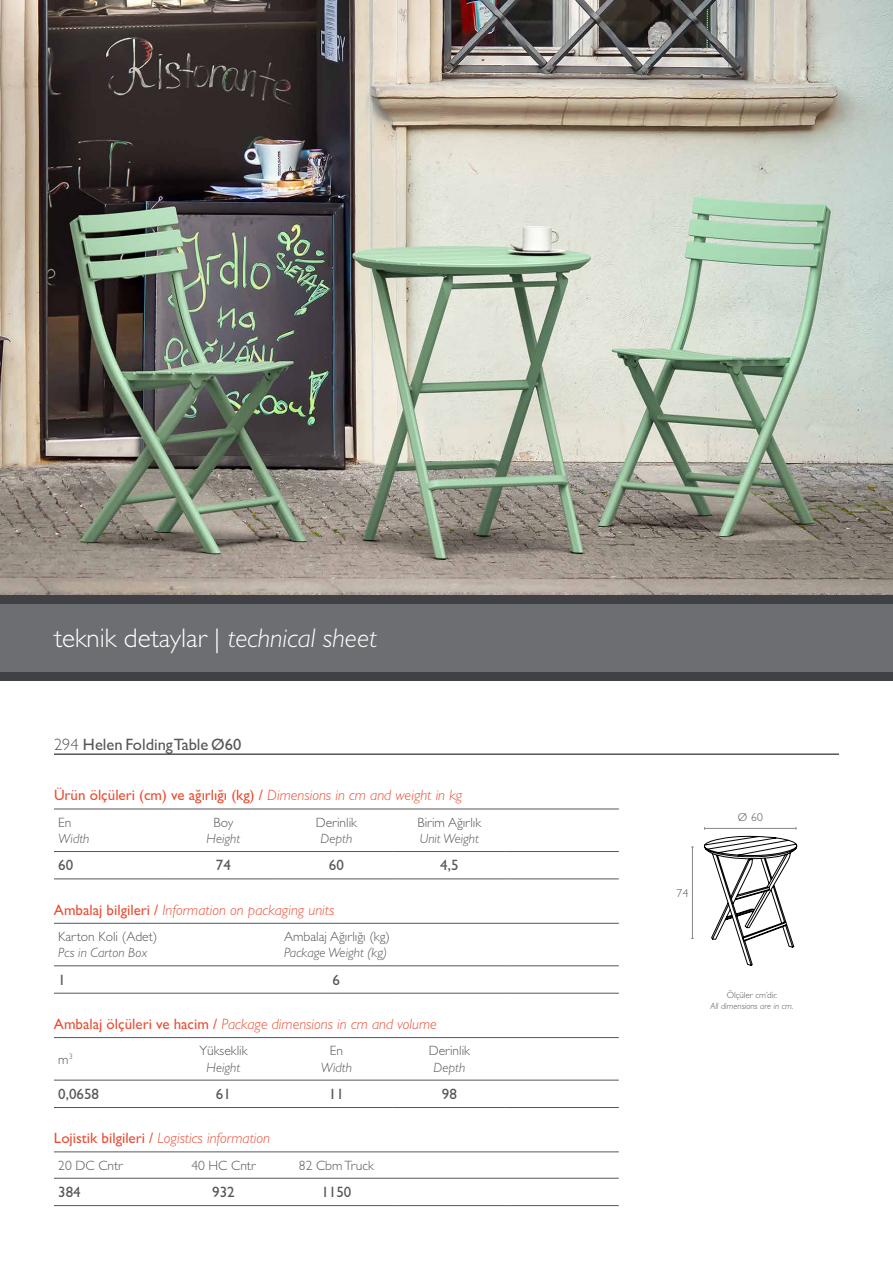
<style>
.page{position:relative;width:893px;height:1263px;background:#fff}
.page>*{position:absolute;margin:0;border:0;box-sizing:border-box;transform-origin:0 0}
.t1{font:300 27px "Gill Sans";color:#fff}
.t2{font:16.5px "Gill Sans";color:#575756}
.t3{font:italic 300 15px "Gill Sans";color:#e94f35}
.t4{font:15px "Gill Sans";color:#e94f35}
.t5{font:15px "Gill Sans";color:#575756}
.t6{font:300 13.5px "Gill Sans";color:#575756}
.t7{font:italic 300 13.5px "Gill Sans";color:#575756}
.t8{font:300 11.55px "Gill Sans";color:#575756}
.t9{font:italic 300 9px "Gill Sans";color:#575756}
.t10{font:300 9px "Gill Sans";color:#575756}
.s1{font-style:italic}
.s2{font-weight:300}
.s3{font-weight:300;font-style:italic}
.s4{font-weight:400;font-style:normal}
</style>
<div class="page">
<img style="left:0;top:0;width:893px;height:595px">
<div style="left:0;top:604px;width:893px;height:68px;background:#6c6e72"></div>
<div style="left:0;top:672px;width:893px;height:8px;background:#3f4144"></div>
<div style="left:0;top:595px;width:893px;height:9px;background:#3f4144"></div>
<hr style="left:54px;top:809px;width:113px;height:1px;background:#575756">
<hr style="left:167px;top:809px;width:113px;height:1px;background:#575756">
<hr style="left:280px;top:809px;width:113px;height:1px;background:#575756">
<hr style="left:393px;top:809px;width:113px;height:1px;background:#575756">
<hr style="left:506px;top:809px;width:113px;height:1px;background:#575756">
<hr style="left:54px;top:851px;width:113px;height:1px;background:#575756">
<hr style="left:167px;top:851px;width:113px;height:1px;background:#575756">
<hr style="left:280px;top:851px;width:113px;height:1px;background:#575756">
<hr style="left:393px;top:851px;width:113px;height:1px;background:#575756">
<hr style="left:506px;top:851px;width:113px;height:1px;background:#575756">
<hr style="left:54px;top:878px;width:113px;height:1px;background:#575756">
<hr style="left:167px;top:878px;width:113px;height:1px;background:#575756">
<hr style="left:280px;top:878px;width:113px;height:1px;background:#575756">
<hr style="left:393px;top:878px;width:113px;height:1px;background:#575756">
<hr style="left:506px;top:878px;width:113px;height:1px;background:#575756">
<hr style="left:280px;top:993px;width:113px;height:1px;background:#575756">
<hr style="left:54px;top:1037px;width:113px;height:1px;background:#575756">
<hr style="left:167px;top:1037px;width:113px;height:1px;background:#575756">
<hr style="left:280px;top:1037px;width:113px;height:1px;background:#575756">
<hr style="left:393px;top:1037px;width:113px;height:1px;background:#575756">
<hr style="left:506px;top:1037px;width:113px;height:1px;background:#575756">
<hr style="left:54px;top:1080px;width:113px;height:1px;background:#575756">
<hr style="left:167px;top:1080px;width:113px;height:1px;background:#575756">
<hr style="left:280px;top:1080px;width:113px;height:1px;background:#575756">
<hr style="left:393px;top:1080px;width:113px;height:1px;background:#575756">
<hr style="left:506px;top:1080px;width:113px;height:1px;background:#575756">
<hr style="left:54px;top:1107px;width:113px;height:1px;background:#575756">
<hr style="left:167px;top:1107px;width:113px;height:1px;background:#575756">
<hr style="left:280px;top:1107px;width:113px;height:1px;background:#575756">
<hr style="left:393px;top:1107px;width:113px;height:1px;background:#575756">
<hr style="left:506px;top:1107px;width:113px;height:1px;background:#575756">
<hr style="left:54px;top:1151px;width:113px;height:1px;background:#575756">
<hr style="left:167px;top:1151px;width:113px;height:1px;background:#575756">
<hr style="left:280px;top:1151px;width:113px;height:1px;background:#575756">
<hr style="left:393px;top:1151px;width:113px;height:1px;background:#575756">
<hr style="left:506px;top:1151px;width:113px;height:1px;background:#575756">
<hr style="left:54px;top:1178px;width:113px;height:1px;background:#575756">
<hr style="left:167px;top:1178px;width:113px;height:1px;background:#575756">
<hr style="left:280px;top:1178px;width:113px;height:1px;background:#575756">
<hr style="left:393px;top:1178px;width:113px;height:1px;background:#575756">
<hr style="left:506px;top:1178px;width:113px;height:1px;background:#575756">
<hr style="left:54px;top:923px;width:113px;height:1px;background:#575756">
<hr style="left:167px;top:923px;width:113px;height:1px;background:#575756">
<hr style="left:280px;top:923px;width:113px;height:1px;background:#575756">
<hr style="left:393px;top:923px;width:113px;height:1px;background:#575756">
<hr style="left:506px;top:923px;width:113px;height:1px;background:#575756">
<hr style="left:280px;top:965px;width:113px;height:1px;background:#575756">
<hr style="left:54px;top:965px;width:113px;height:1px;background:#575756">
<hr style="left:167px;top:965px;width:113px;height:1px;background:#575756">
<hr style="left:54px;top:993px;width:113px;height:1px;background:#575756">
<hr style="left:167px;top:993px;width:113px;height:1px;background:#575756">
<hr style="left:393px;top:965px;width:113px;height:1px;background:#575756">
<hr style="left:506px;top:965px;width:113px;height:1px;background:#575756">
<hr style="left:393px;top:993px;width:113px;height:1px;background:#575756">
<hr style="left:506px;top:993px;width:113px;height:1px;background:#575756">
<hr style="left:54px;top:1205px;width:113px;height:1px;background:#575756">
<hr style="left:167px;top:1205px;width:113px;height:1px;background:#575756">
<hr style="left:280px;top:1205px;width:113px;height:1px;background:#575756">
<hr style="left:393px;top:1205px;width:113px;height:1px;background:#575756">
<hr style="left:506px;top:1205px;width:113px;height:1px;background:#575756">
<hr style="left:54px;top:754px;width:785px;height:1px;background:#000">
<hr style="left:705px;top:828px;width:91px;height:1px;background:#878787">
<svg style="left:691px;top:836px;width:107px;height:130px"></svg>
<h1 class="t1" style="left:54px;top:622px;width:324px">teknik detaylar | <span class="s1">technical sheet</span></h1>
<p class="t2" style="left:54px;top:734px;width:189px"><span class="s2">294</span> Helen Folding Table Ø60</p>
<p class="t4" style="left:54px;top:787px;width:410px">Ürün ölçüleri (cm) ve ağırlığı (kg) / <span class="s3">Dimensions in cm and weight in kg</span></p>
<p class="t6" style="left:58px;top:814px;width:15px">En</p>
<p class="t7" style="left:58px;top:831px;width:33px">Width</p>
<p class="t6" style="left:418px;top:814px;width:65px">Birim Ağırlık</p>
<p class="t7" style="left:420px;top:831px;width:61px">Unit Weight</p>
<p class="t6" style="left:214px;top:814px;width:21px">Boy</p>
<p class="t7" style="left:207px;top:831px;width:35px">Height</p>
<p class="t6" style="left:316px;top:814px;width:43px">Derinlik</p>
<p class="t7" style="left:321px;top:831px;width:33px">Depth</p>
<p class="t5" style="left:58px;top:857px;width:16px">60</p>
<p class="t5" style="left:216px;top:857px;width:16px">74</p>
<p class="t5" style="left:329px;top:857px;width:16px">60</p>
<p class="t5" style="left:440px;top:857px;width:20px">4,5</p>
<p class="t3" style="left:54px;top:901px;width:282px"><span class="s4">Ambalaj bilgileri /</span> Information on packaging units</p>
<p class="t6" style="left:58px;top:929px;width:101px">Karton Koli (Adet)</p>
<p class="t7" style="left:58px;top:945px;width:91px">Pcs in Carton Box</p>
<p class="t6" style="left:284px;top:929px;width:107px">Ambalaj Ağırlığı (kg)</p>
<p class="t7" style="left:284px;top:945px;width:105px">Package Weight (kg)</p>
<p class="t5" style="left:58px;top:971px;width:9px">1</p>
<p class="t5" style="left:333px;top:971px;width:9px">6</p>
<p class="t3" style="left:54px;top:1015px;width:384px"><span class="s4">Ambalaj ölçüleri ve hacim /</span> Package dimensions in cm and volume</p>
<p class="t6" style="left:58px;top:1051px;width:16px">m<sup>3</sup></p>
<p class="t6" style="left:199px;top:1043px;width:50px">Yükseklik</p>
<p class="t7" style="left:207px;top:1059px;width:35px">Height</p>
<p class="t6" style="left:330px;top:1043px;width:15px">En</p>
<p class="t7" style="left:321px;top:1059px;width:33px">Width</p>
<p class="t6" style="left:429px;top:1043px;width:43px">Derinlik</p>
<p class="t7" style="left:434px;top:1059px;width:33px">Depth</p>
<p class="t5" style="left:58px;top:1085px;width:42px">0,0658</p>
<p class="t5" style="left:216px;top:1085px;width:16px">61</p>
<p class="t5" style="left:329px;top:1085px;width:16px">11</p>
<p class="t5" style="left:442px;top:1085px;width:16px">98</p>
<p class="t3" style="left:54px;top:1129px;width:218px"><span class="s4">Lojistik bilgileri /</span> Logistics information</p>
<p class="t6" style="left:58px;top:1157px;width:66px">20 DC Cntr</p>
<p class="t6" style="left:191px;top:1157px;width:66px">40 HC Cntr</p>
<p class="t6" style="left:299px;top:1157px;width:76px">82 Cbm Truck</p>
<p class="t5" style="left:58px;top:1183px;width:24px">384</p>
<p class="t5" style="left:212px;top:1183px;width:24px">932</p>
<p class="t5" style="left:321px;top:1183px;width:31px">1150</p>
<p class="t8" style="left:676px;top:886px;width:13px">74</p>
<p class="t8" style="left:738px;top:811px;width:26px">Ø 60</p>
<p class="t10" style="left:727px;top:990px;width:52px">Ölçüler cm’dir.</p>
<p class="t9" style="left:710px;top:1000px;width:84px">All dimensions are in cm.</p>
</div>
